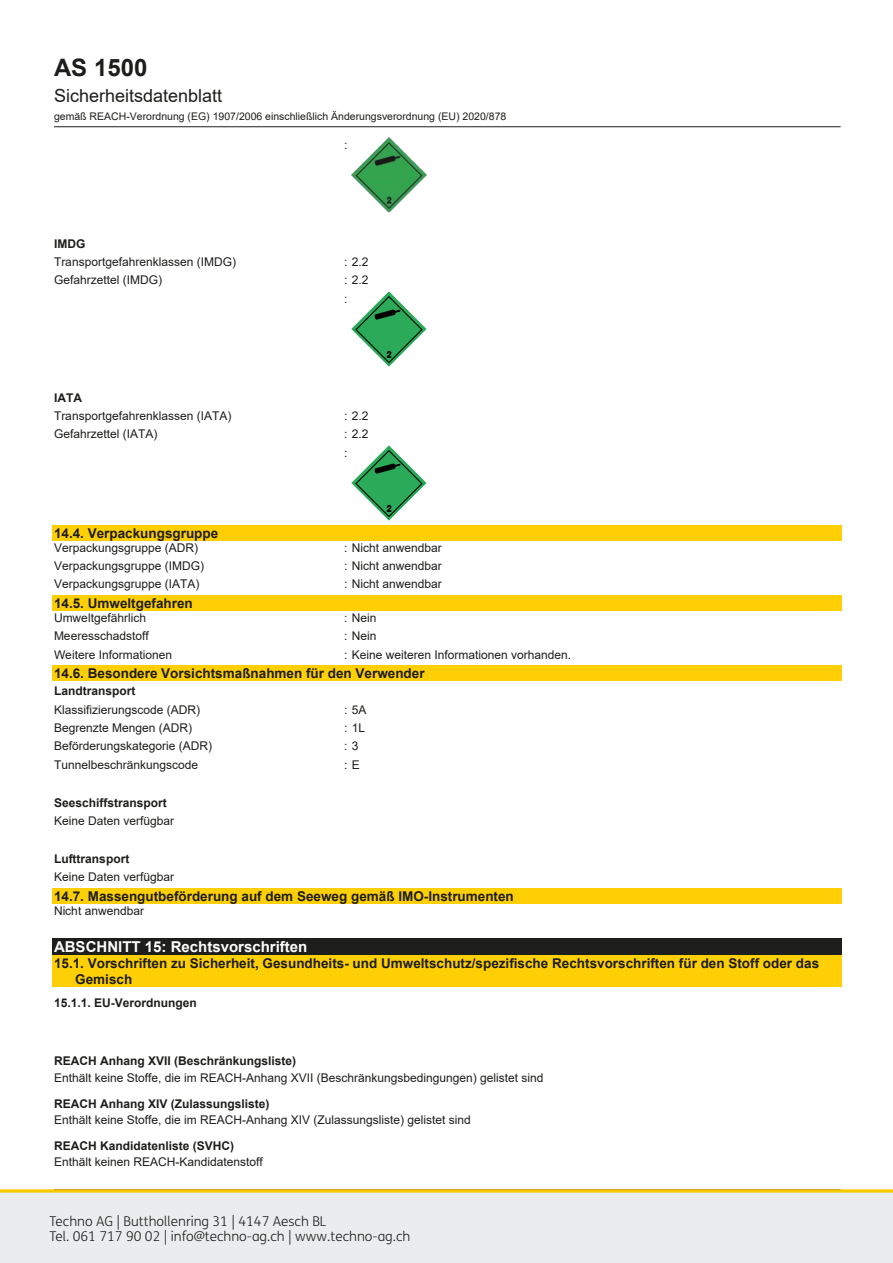
<style>
.page{position:relative;width:893px;height:1263px;background:#fff}
.page>*{position:absolute;margin:0;border:0;box-sizing:border-box;transform-origin:0 0}
.t1{font:700 24px "Arial";color:#1d1d1b}
.t2{font:18px "Arial";color:#1d1d1b}
.t3{font:700 15px "Arial";color:#fff}
.t4{font:700 13.5px/15.6px "Arial";color:#1d1d1b}
.t5{font:300 13.5px/15px "FS Me";color:#1e1f1d}
.t6{font:12px/18.3px "Arial";color:#1d1d1b}
.t7{font:700 12px "Arial";color:#1d1d1b}
.t8{font:10.5px "Arial";color:#1d1d1b}
.s1{color:#1e1e1c}
</style>
<div class="page">
<hr style="left:54px;top:126px;width:787px;height:1px;background:#1d1d1b">
<div style="left:52px;top:525px;width:789px;height:15px;background:#ffcf05"></div>
<div style="left:52px;top:595px;width:789px;height:16px;background:#ffcf05"></div>
<div style="left:52px;top:666px;width:789px;height:15px;background:#ffcf05"></div>
<div style="left:52px;top:888px;width:789px;height:15px;background:#ffcf05"></div>
<div style="left:52px;top:938px;width:789px;height:17px;background:#1e1e1c"></div>
<div style="left:52px;top:955px;width:789px;height:16px;background:#ffcf05"></div>
<div style="left:52px;top:971px;width:789px;height:15px;background:#ffcf05"></div>
<img style="left:352px;top:137px;width:75px;height:75px">
<img style="left:352px;top:291px;width:75px;height:75px">
<img style="left:352px;top:445px;width:75px;height:75px">
<div style="left:0;top:1189px;width:893px;height:74px;background:#eaeded"></div>
<h1 class="t1" style="left:54px;top:50px;width:95px">AS 1500</h1>
<h2 class="t2" style="left:54px;top:83px;width:170px">Sicherheitsdatenblatt</h2>
<p class="t8" style="left:54px;top:109px;width:454px">gemäß REACH-Verordnung (EG) 1907/2006 einschließlich Änderungsverordnung (EU) 2020/878</p>
<p class="t6" style="left:344px;top:135px;width:5px">:</p>
<p class="t7" style="left:54px;top:235px;width:33px">IMDG</p>
<p class="t6" style="left:54px;top:253px;width:184px">Transportgefahrenklassen (IMDG)</p>
<p class="t6" style="left:344px;top:253px;width:26px">: 2.2</p>
<p class="t6" style="left:54px;top:271px;width:110px">Gefahrzettel (IMDG)</p>
<p class="t6" style="left:344px;top:271px;width:26px">: 2.2 :</p>
<p class="t7" style="left:54px;top:389px;width:29px">IATA</p>
<p class="t6" style="left:54px;top:407px;width:179px">Transportgefahrenklassen (IATA)</p>
<p class="t6" style="left:344px;top:407px;width:26px">: 2.2</p>
<p class="t6" style="left:54px;top:425px;width:105px">Gefahrzettel (IATA)</p>
<p class="t6" style="left:344px;top:425px;width:26px">: 2.2 :</p>
<p class="t4" style="left:54px;top:525px;width:166px">14.4. Verpackungsgruppe</p>
<p class="t6" style="left:54px;top:538px;width:146px">Verpackungsgruppe (ADR)</p>
<p class="t6" style="left:344px;top:538px;width:99px">: Nicht anwendbar</p>
<p class="t6" style="left:54px;top:556px;width:152px">Verpackungsgruppe (IMDG)</p>
<p class="t6" style="left:344px;top:556px;width:99px">: Nicht anwendbar</p>
<p class="t6" style="left:54px;top:575px;width:147px">Verpackungsgruppe (IATA)</p>
<p class="t6" style="left:344px;top:575px;width:99px">: Nicht anwendbar</p>
<p class="t4" style="left:54px;top:595px;width:140px">14.5. Umweltgefahren</p>
<p class="t6" style="left:54px;top:609px;width:94px">Umweltgefährlich</p>
<p class="t6" style="left:344px;top:609px;width:34px">: Nein</p>
<p class="t6" style="left:54px;top:627px;width:96px">Meeresschadstoff</p>
<p class="t6" style="left:344px;top:627px;width:34px">: Nein</p>
<p class="t6" style="left:54px;top:645px;width:120px">Weitere Informationen</p>
<p class="t6" style="left:344px;top:645px;width:229px">: Keine weiteren Informationen vorhanden.</p>
<p class="t4" style="left:54px;top:666px;width:372px">14.6. Besondere Vorsichtsmaßnahmen für den Verwender</p>
<p class="t7" style="left:54px;top:683px;width:83px">Landtransport</p>
<p class="t6" style="left:54px;top:700px;width:148px">Klassifizierungscode (ADR)</p>
<p class="t6" style="left:344px;top:700px;width:24px">: 5A</p>
<p class="t6" style="left:54px;top:719px;width:140px">Begrenzte Mengen (ADR)</p>
<p class="t6" style="left:344px;top:719px;width:22px">: 1L</p>
<p class="t6" style="left:54px;top:737px;width:160px">Beförderungskategorie (ADR)</p>
<p class="t6" style="left:344px;top:737px;width:16px">: 3</p>
<p class="t6" style="left:54px;top:755px;width:146px">Tunnelbeschränkungscode</p>
<p class="t6" style="left:344px;top:755px;width:17px">: E</p>
<p class="t7" style="left:54px;top:794px;width:114px">Seeschiffstransport</p>
<p class="t6" style="left:54px;top:811px;width:122px">Keine Daten verfügbar</p>
<p class="t7" style="left:54px;top:850px;width:77px">Lufttransport</p>
<p class="t6" style="left:54px;top:867px;width:122px">Keine Daten verfügbar</p>
<p class="t4" style="left:54px;top:888px;width:461px">14.7. Massengutbeförderung auf dem Seeweg gemäß IMO-Instrumenten</p>
<p class="t6" style="left:54px;top:901px;width:92px">Nicht anwendbar</p>
<p class="t3" style="left:54px;top:936px;width:255px">ABSCHNITT 15: Rechtsvorschriften</p>
<p class="t4" style="left:75px;top:956px;width:745px;text-indent:-21px">15.1. Vorschriften zu Sicherheit, Gesundheits- und Umweltschutz/spezifische Rechtsvorschriften für den Stoff oder das<br>Gemisch</p>
<p class="t7" style="left:54px;top:994px;width:144px">15.1.1. EU-Verordnungen</p>
<p class="t7" style="left:54px;top:1053px;width:244px">REACH Anhang XVII (Beschränkungsliste)</p>
<p class="t6" style="left:54px;top:1068px;width:491px">Enthält keine Stoffe, die im REACH-Anhang XVII (Beschränkungsbedingungen) gelistet sind</p>
<p class="t7" style="left:54px;top:1095px;width:217px">REACH Anhang XIV (Zulassungsliste)</p>
<p class="t6" style="left:54px;top:1110px;width:418px">Enthält keine Stoffe, die im REACH-Anhang XIV (Zulassungsliste) gelistet sind</p>
<p class="t7" style="left:54px;top:1137px;width:182px">REACH Kandidatenliste (SVHC)</p>
<p class="t6" style="left:54px;top:1153px;width:210px">Enthält keinen REACH-Kandidatenstoff</p>
<p class="t5" style="left:50px;top:1213px;width:362px">Techno AG | Butthollenring 31 | 4147 Aesch BL<br>Tel. 061 717 90 02 | <span class="s1">info@techno-ag.ch |</span> www.techno-ag.ch</p>
</div>
